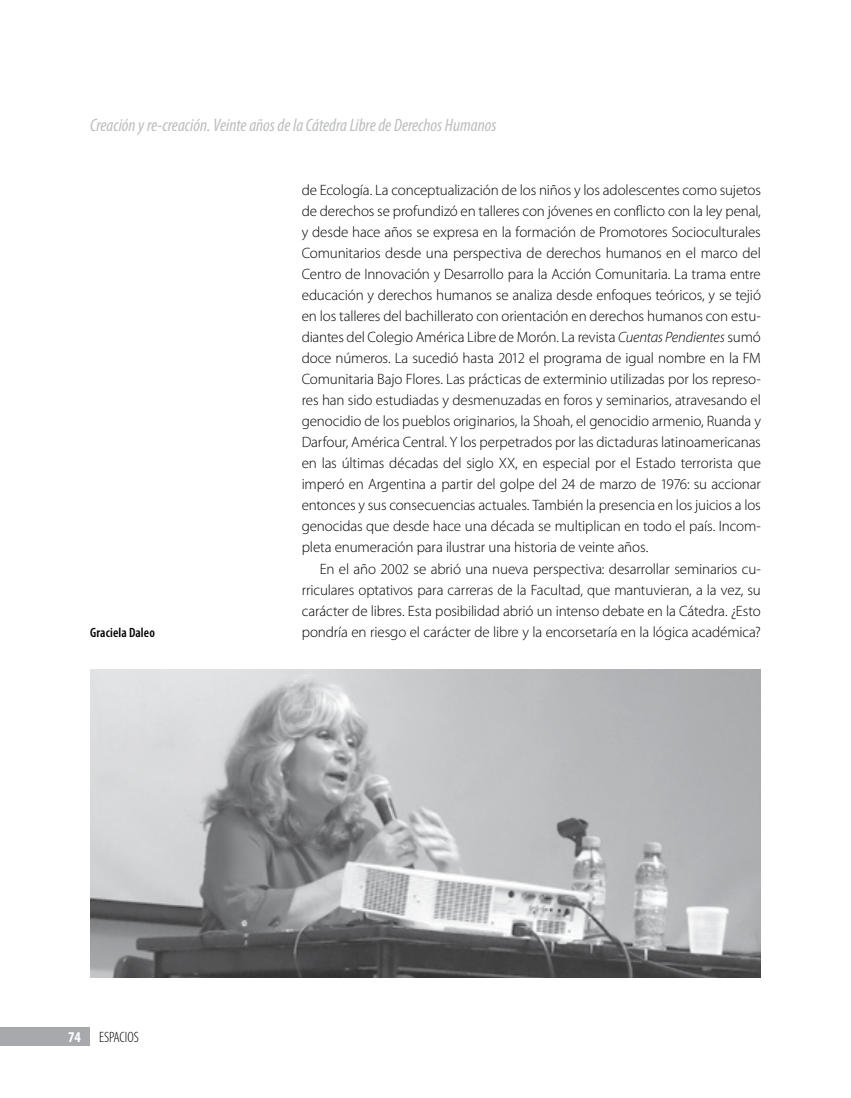
<style>
.page{position:relative;width:851px;height:1098px;background:#fff}
.page>*{position:absolute;margin:0;border:0;box-sizing:border-box;transform-origin:0 0}
.t1{font:italic condensed 18px "Myriad Pro";color:#bcbec0}
.t2{font:300 15px/21px "Myriad Pro";letter-spacing:-.01em;color:#000;text-align:justify}
.t3{font:300 condensed 15px "Myriad Pro";color:#000}
.t4{font:600 condensed 13.5px "Myriad Pro";letter-spacing:.01em;color:#000}
.s1{font-style:italic}
.s2{font-weight:700;color:#fff}
</style>
<div class="page">
<div style="left:0;top:1027px;width:90px;height:18px;background:#a7a9ac"></div>
<img style="left:90px;top:669px;width:670px;height:308px">
<p class="t1" style="left:90px;top:114px;width:408px">Creación y re-creación. Veinte años de la Cátedra Libre de Derechos Humanos</p>
<p class="t2" style="left:301px;top:179px;width:460px">de Ecología. La conceptualización de los niños y los adolescentes como sujetos de derechos se profundizó en talleres con jóvenes en conflicto con la ley penal, y desde hace años se expresa en la formación de Promotores Socioculturales Comunitarios desde una perspectiva de derechos humanos en el marco del Centro de Innovación y Desarrollo para la Acción Comunitaria. La trama entre educación y derechos humanos se analiza desde enfoques teóricos, y se tejió en los talleres del bachillerato con orientación en derechos humanos con estu&shy;diantes del Colegio América Libre de Morón. La revista <span class="s1">Cuentas Pendientes</span> sumó doce números. La sucedió hasta 2012 el programa de igual nombre en la FM Comunitaria Bajo Flores. Las prácticas de exterminio utilizadas por los represo&shy;res han sido estudiadas y desmenuzadas en foros y seminarios, atravesando el genocidio de los pueblos originarios, la Shoah, el genocidio armenio, Ruanda y Darfour, América Central. Y los perpetrados por las dictaduras latinoamericanas en las últimas décadas del siglo XX, en especial por el Estado terrorista que imperó en Argentina a partir del golpe del 24 de marzo de 1976: su accionar entonces y sus consecuencias actuales. También la presencia en los juicios a los genocidas que desde hace una década se multiplican en todo el país. Incom&shy;pleta enumeración para ilustrar una historia de veinte años.</p>
<p class="t2" style="left:301px;top:557px;width:460px;text-indent:18px">En el año 2002 se abrió una nueva perspectiva: desarrollar seminarios cu&shy;rriculares optativos para carreras de la Facultad, que mantuvieran, a la vez, su carácter de libres. Esta posibilidad abrió un intenso debate en la Cátedra. ¿Esto</p>
<p class="t4" style="left:90px;top:623px;width:66px">Graciela Daleo</p>
<p class="t2" style="left:301px;top:620px;width:460px">pondría en riesgo el carácter de libre y la encorsetaría en la lógica académica?</p>
<p class="t3" style="left:68px;top:1027px;width:72px"><span class="s2">74</span> ESPACIOS</p>
</div>
